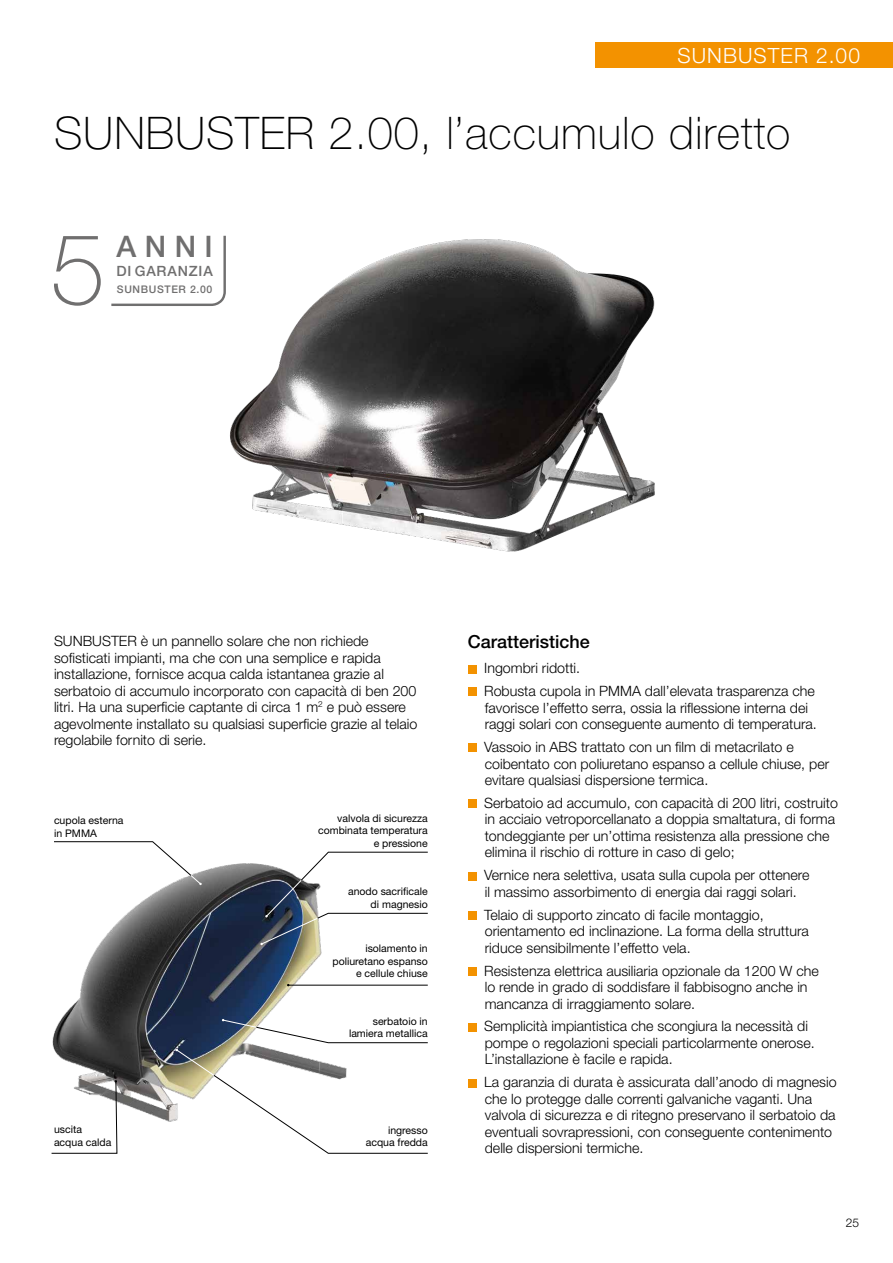
<style>
.page{position:relative;width:893px;height:1263px;background:#fff}
.page>*{position:absolute;margin:0;border:0;box-sizing:border-box;transform-origin:0 0}
.t1{font:100 45px "Helvetica Neue";letter-spacing:.02em;color:#000}
.t2{font:500 29.7px "Helvetica Neue";color:#706f6f}
.t3{font:300 21px "Helvetica Neue";letter-spacing:.05em;color:#fff}
.t4{font:500 18px "Helvetica Neue";color:#000}
.t5{font:300 14.25px/16.5px "Helvetica Neue";color:#000}
.t6{font:500 14.1px "Helvetica Neue";letter-spacing:.06em;color:#706f6f}
.t7{font:300 12px "Helvetica Neue";color:#000}
.t8{font:10.5px/12.6px "Helvetica Neue";color:#000;text-align:right}
.t9{font:500 10.5px "Helvetica Neue";letter-spacing:.06em;color:#706f6f}
</style>
<div class="page">
<div style="left:595px;top:43px;width:298px;height:25px;background:#f39200"></div>
<img style="left:52px;top:863px;width:322px;height:259px">
<div style="left:468px;top:665px;width:8px;height:8px;background:#f39200"></div>
<div style="left:468px;top:688px;width:8px;height:8px;background:#f39200"></div>
<div style="left:468px;top:743px;width:8px;height:9px;background:#f39200"></div>
<div style="left:468px;top:799px;width:8px;height:9px;background:#f39200"></div>
<div style="left:468px;top:872px;width:8px;height:8px;background:#f39200"></div>
<div style="left:468px;top:911px;width:8px;height:9px;background:#f39200"></div>
<div style="left:468px;top:967px;width:8px;height:8px;background:#f39200"></div>
<div style="left:468px;top:1023px;width:8px;height:8px;background:#f39200"></div>
<div style="left:468px;top:1079px;width:8px;height:8px;background:#f39200"></div>
<svg style="left:111px;top:303px;width:96px;height:3px"></svg>
<svg style="left:54px;top:236px;width:47px;height:70px"></svg>
<img style="left:207px;top:235px;width:448px;height:317px">
<svg style="left:51px;top:1080px;width:67px;height:74px"></svg>
<svg style="left:53px;top:841px;width:149px;height:44px"></svg>
<svg style="left:260px;top:851px;width:168px;height:94px"></svg>
<hr style="left:288px;top:985px;width:140px;height:1px;background:#000">
<svg style="left:222px;top:1019px;width:206px;height:24px"></svg>
<svg style="left:176px;top:1049px;width:252px;height:105px"></svg>
<h3 class="t3" style="left:677px;top:43px;width:184px">SUNBUSTER 2.00</h3>
<h1 class="t1" style="left:54px;top:108px;width:738px">SUNBUSTER 2.00, l’accumulo diretto</h1>
<h2 class="t2" style="left:117px;top:229px;width:98px">ANNI</h2>
<p class="t6" style="left:117px;top:262px;width:98px">DI GARANZIA</p>
<p class="t9" style="left:117px;top:283px;width:97px">SUNBUSTER 2.00</p>
<p class="t5" style="left:54px;top:632px;width:365px">SUNBUSTER è un pannello solare che non richiede sofisticati impianti, ma che con una semplice e rapida installazione, fornisce acqua calda istantanea grazie al serbatoio di accumulo incorporato con capacità di ben 200 litri. Ha una superficie captante di circa 1 m<sup>2</sup> e può essere agevolmente installato su qualsiasi superficie grazie al telaio regolabile fornito di serie.</p>
<p class="t8" style="left:54px;top:814px;width:71px;text-align:left">cupola esterna in PMMA</p>
<p class="t8" style="left:54px;top:1123px;width:59px;text-align:left">uscita acqua calda</p>
<p class="t8" style="left:318px;top:812px;width:111px">valvola di sicurezza combinata temperatura e pressione</p>
<p class="t8" style="left:348px;top:885px;width:81px">anodo sacrificale di magnesio</p>
<p class="t8" style="left:332px;top:942px;width:97px">isolamento in poliuretano espanso e cellule chiuse</p>
<p class="t8" style="left:349px;top:1015px;width:80px">serbatoio in lamiera metallica</p>
<p class="t8" style="left:366px;top:1123px;width:64px">ingresso acqua fredda</p>
<p class="t4" style="left:468px;top:631px;width:124px">Caratteristiche</p>
<p class="t5" style="left:484px;top:656px;width:332px;line-height:23px">Ingombri ridotti.<br>Robusta cupola in PMMA dall’elevata trasparenza che</p>
<p class="t5" style="left:485px;top:699px;width:334px">favorisce l’effetto serra, ossia la riflessione interna dei raggi solari con conseguente aumento di temperatura.</p>
<p class="t5" style="left:484px;top:738px;width:347px">Vassoio in ABS trattato con un film di metacrilato e coibentato con poliuretano espanso a cellule chiuse, per evitare qualsiasi dispersione termica.</p>
<p class="t5" style="left:484px;top:794px;width:355px">Serbatoio ad accumulo, con capacità di 200 litri, costruito in acciaio vetroporcellanato a doppia smaltatura, di forma tondeggiante per un’ottima resistenza alla pressione che elimina il rischio di rotture in caso di gelo;</p>
<p class="t5" style="left:484px;top:867px;width:327px">Vernice nera selettiva, usata sulla cupola per ottenere il massimo assorbimento di energia dai raggi solari.</p>
<p class="t5" style="left:484px;top:906px;width:326px">Telaio di supporto zincato di facile montaggio, orientamento ed inclinazione. La forma della struttura riduce sensibilmente l’effetto vela.</p>
<p class="t5" style="left:484px;top:962px;width:336px">Resistenza elettrica ausiliaria opzionale da 1200 W che lo rende in grado di soddisfare il fabbisogno anche in mancanza di irraggiamento solare.</p>
<p class="t5" style="left:484px;top:1018px;width:332px">Semplicità impiantistica che scongiura la necessità di pompe o regolazioni speciali particolarmente onerose.<br>L’installazione è facile e rapida.</p>
<p class="t5" style="left:484px;top:1074px;width:354px">La garanzia di durata è assicurata dall’anodo di magnesio che lo protegge dalle correnti galvaniche vaganti. Una valvola di sicurezza e di ritegno preservano il serbatoio da eventuali sovrapressioni, con conseguente contenimento delle dispersioni termiche.</p>
<p class="t7" style="left:846px;top:1216px;width:15px">25</p>
</div>
